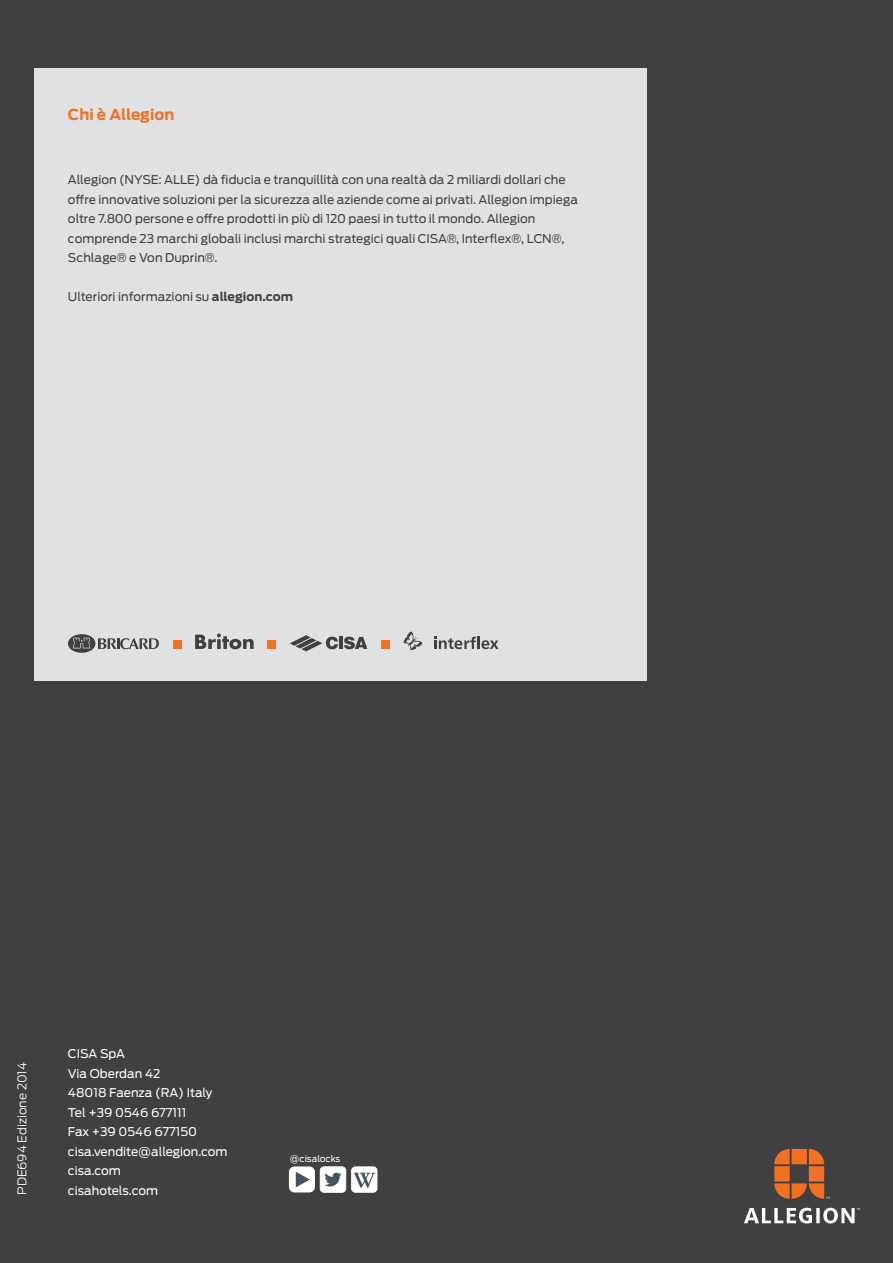
<style>
.page{position:relative;width:893px;height:1263px;background:#404041}
.page>*{position:absolute;margin:0;border:0;box-sizing:border-box;transform-origin:0 0}
.t1{font:700 15px "Antenna";color:#f36f21}
.t2{font:12px/19.5px "Antenna";color:#404041}
.t3{font:12px/19.5px "Antenna";color:#fff}
.t4{font:300 12px "Antenna";color:#fff}
.t5{font:9px "Antenna";color:#fff}
.s1{font-weight:700}
</style>
<div class="page">
<div style="left:34px;top:68px;width:612px;height:612px;background:#e0e1e2"></div>
<svg style="left:774px;top:1149px;width:56px;height:50px"></svg>
<svg style="left:744px;top:1208px;width:116px;height:15px"></svg>
<div style="left:173px;top:640px;width:8px;height:9px;background:#f36f21"></div>
<div style="left:267px;top:640px;width:9px;height:9px;background:#f36f21"></div>
<svg style="left:290px;top:635px;width:48px;height:16px"></svg>
<hr style="left:339px;top:637px;width:4px;height:12px;background:#404041">
<svg style="left:344px;top:637px;width:23px;height:12px"></svg>
<svg style="left:404px;top:631px;width:18px;height:19px"></svg>
<svg style="left:434px;top:637px;width:64px;height:12px"></svg>
<div style="left:381px;top:640px;width:9px;height:9px;background:#f36f21"></div>
<svg style="left:68px;top:634px;width:91px;height:19px"></svg>
<svg style="left:195px;top:634px;width:59px;height:15px"></svg>
<div style="left:352px;top:1167px;width:25px;height:25px;background:#fff;border-radius:4px"></div>
<div style="left:351px;top:1167px;width:26px;height:26px;border:1px solid #fff;border-radius:4px"></div>
<div style="left:289px;top:1167px;width:25px;height:25px;background:#fff;border-radius:5px"></div>
<div style="left:289px;top:1167px;width:26px;height:25px;border:1px solid #fff;border-radius:5px"></div>
<svg style="left:296px;top:1172px;width:14px;height:15px"></svg>
<div style="left:320px;top:1167px;width:26px;height:25px;background:#fff;border-radius:4px"></div>
<div style="left:320px;top:1166px;width:26px;height:27px;border:1px solid #fff;border-radius:4px"></div>
<svg style="left:325px;top:1173px;width:16px;height:13px"></svg>
<svg style="left:354px;top:1173px;width:21px;height:15px"></svg>
<p class="t1" style="left:68px;top:108px;width:108px">Chi è Allegion</p>
<p class="t2" style="left:68px;top:171px;width:511px">Allegion (NYSE: ALLE) dà fiducia e tranquillità con una realtà da 2 miliardi dollari che offre innovative soluzioni per la sicurezza alle aziende come ai privati. Allegion impiega oltre 7.800 persone e offre prodotti in più di 120 paesi in tutto il mondo. Allegion comprende 23 marchi globali inclusi marchi strategici quali CISA®, Interflex®, LCN®, Schlage® e Von Duprin®.</p>
<p class="t2" style="left:68px;top:288px;width:227px">Ulteriori informazioni su <span class="s1">allegion.com</span></p>
<p class="t4" style="left:17px;top:1195px;width:134px;rotate:-90deg">PDE694 Edizione 2014</p>
<p class="t3" style="left:68px;top:1045px;width:161px">CISA SpA<br>Via Oberdan 42<br>48018 Faenza (RA) Italy<br>Tel +39 0546 677111<br>Fax +39 0546 677150 cisa.vendite@allegion.com cisa.com</p>
<p class="t3" style="left:68px;top:1182px;width:92px">cisahotels.com</p>
<p class="t5" style="left:290px;top:1155px;width:52px">@cisalocks</p>
</div>
